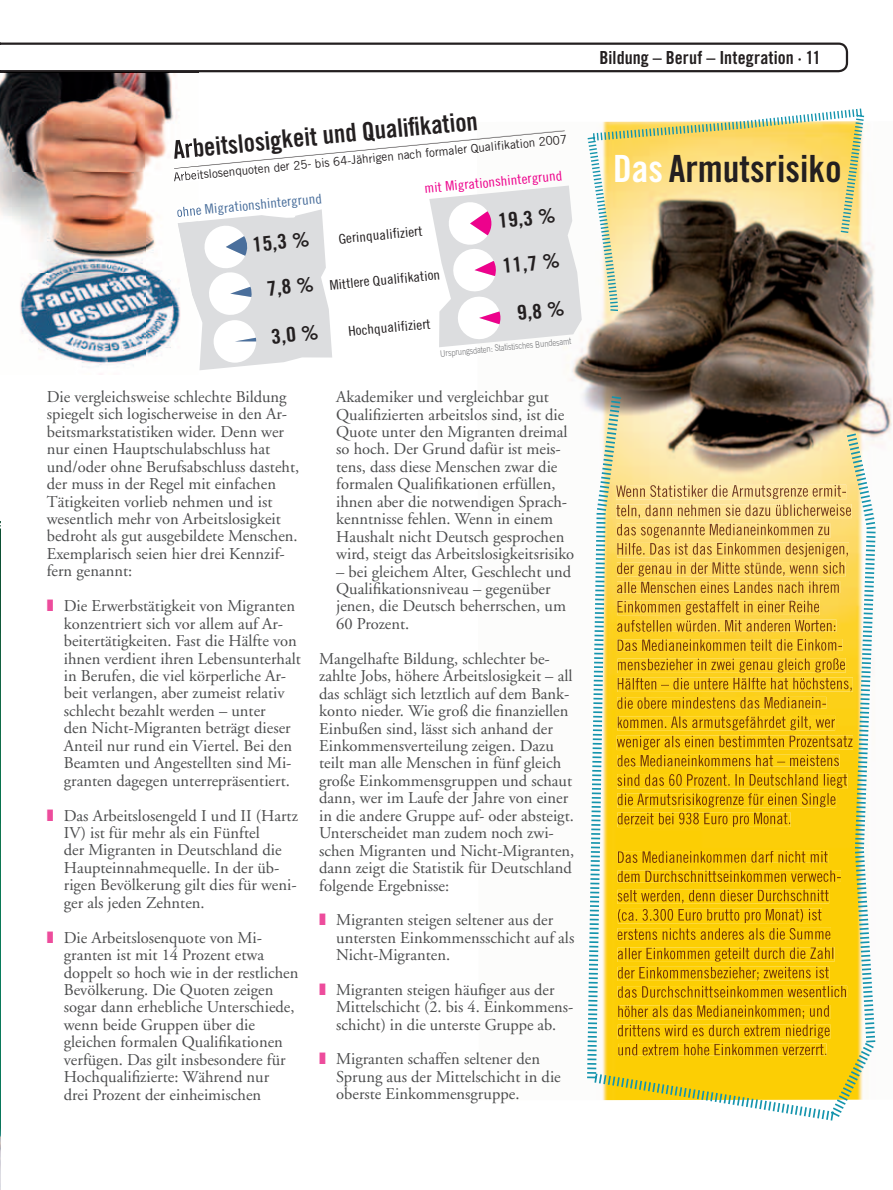
<style>
.page{position:relative;width:893px;height:1190px;background:#fff}
.page>*{position:absolute;margin:0;border:0;box-sizing:border-box;transform-origin:0 0}
.t1{font:37.5px "Trade Gothic Bold Cond Twenty";color:#231f20}
.t2{font:25.5px "Trade Gothic Bold Cond Twenty";color:#231f20}
.t3{font:20.25px "Trade Gothic Bold Cond Twenty";color:#231f20;scale:1.11 1}
.t4{font:18px "Trade Gothic Bold Cond Twenty";letter-spacing:.005em;color:#231f20}
.t5{font:16.5px/17.4px "Adobe Garamond";color:#4b4c4d}
.t6{font:13.5px "Trade Gothic Cond Eighteen";color:#231f20;scale:1.11 1}
.t7{font:13.5px "Trade Gothic Cond Eighteen";color:#4a6f9c;scale:1.11 1}
.t8{font:13.5px "Trade Gothic Cond Eighteen";color:#ed028c;scale:1.11 1}
.t9{font:12px "Trade Gothic";color:#231f20}
.t10{font:300 9px "Trade Gothic";color:#6c6d70;scale:.82 1}
.s1{color:#ed4c9c}
.s2{color:#fff}
</style>
<div class="page">
<img style="left:555px;top:130px;width:337px;height:314px">
<img style="left:0;top:555px;width:1px;height:634px">
<svg style="left:0;top:521px;width:1px;height:34px"></svg>
<svg style="left:586px;top:108px;width:279px;height:204px;background:#b5a677"></svg>
<img style="left:585px;top:395px;width:292px;height:726px">
<svg style="left:198px;top:131px;width:366px;height:38px"></svg>
<svg style="left:198px;top:209px;width:134px;height:161px"></svg>
<svg style="left:429px;top:186px;width:152px;height:161px"></svg>
<img style="left:0;top:73px;width:181px;height:294px">
<svg style="left:0;top:43px;width:847px;height:30px"></svg>
<img style="left:0;top:72px;width:198px;height:1px">
<img style="left:172px;top:138px;width:26px;height:25px">
<img style="left:178px;top:221px;width:20px;height:90px">
<img style="left:177px;top:205px;width:21px;height:14px">
<img style="left:173px;top:166px;width:25px;height:18px">
<h2 class="t2" style="left:171px;top:136px;width:307px;rotate:-6deg">Arbeitslosigkeit und Qualifi kation</h2>
<p class="t7" style="left:176px;top:205px;width:133px;rotate:-6deg">ohne Migrationshintergrund</p>
<p class="t9" style="left:173px;top:172px;width:397px;rotate:-6deg">Arbeitslosenquoten der 25- bis 64-Jährigen nach formaler Qualifikation 2007</p>
<p class="t8" style="left:423px;top:181px;width:126px;rotate:-6deg">mit Migrationshintergrund</p>
<p class="t3" style="left:496px;top:209px;width:53px;rotate:-6deg">19,3 %</p>
<p class="t3" style="left:501px;top:254px;width:53px;rotate:-6deg">11,7 %</p>
<p class="t3" style="left:515px;top:301px;width:44px;rotate:-6deg">9,8 %</p>
<p class="t6" style="left:337px;top:231px;width:77px;rotate:-6deg">Gerinqualifiziert</p>
<p class="t6" style="left:328px;top:277px;width:101px;rotate:-6deg">Mittlere Qualifikation</p>
<p class="t6" style="left:347px;top:324px;width:76px;rotate:-6deg">Hochqualifiziert</p>
<p class="t3" style="left:251px;top:232px;width:53px;rotate:-6deg">15,3 %</p>
<p class="t3" style="left:265px;top:277px;width:44px;rotate:-6deg">7,8 %</p>
<p class="t3" style="left:270px;top:324px;width:44px;rotate:-6deg">3,0 %</p>
<p class="t10" style="left:439px;top:349px;width:162px;rotate:-6deg">Ursprungsdaten: Statistisches Bundesamt</p>
<p class="t5" style="left:47px;top:388px;width:254px">Die vergleichsweise schlechte Bildung spiegelt sich logischerweise in den Ar&shy;beitsmarkstatistiken wider. Denn wer nur einen Hauptschulabschluss hat und/oder ohne Berufsabschluss dasteht, der muss in der Regel mit einfachen Tätigkeiten vorlieb nehmen und ist wesentlich mehr von Arbeitslosigkeit bedroht als gut ausgebildete Menschen.<br>Exemplarisch seien hier drei Kennzif&shy;fern genannt:</p>
<p class="t5" style="left:64px;top:598px;width:238px;text-indent:-17px"><span class="s1">❚</span> Die Erwerbstätigkeit von Migranten konzentriert sich vor allem auf Ar&shy;beitertätigkeiten. Fast die Hälfte von ihnen verdient ihren Lebensunterhalt in Berufen, die viel körperliche Ar&shy;beit verlangen, aber zumeist relativ schlecht bezahlt werden – unter<br>den Nicht-Migranten beträgt dieser Anteil nur rund ein Viertel. Bei den Beamten und Angestellten sind Mi&shy;granten dagegen unterrepräsentiert.</p>
<p class="t5" style="left:64px;top:807px;width:235px;text-indent:-17px"><span class="s1">❚</span> Das Arbeitslosengeld I und II (Hartz<br>IV) ist für mehr als ein Fünftel<br>der Migranten in Deutschland die<br>Haupteinnahmequelle. In der üb&shy;rigen Bevölkerung gilt dies für weni&shy;ger als jeden Zehnten.</p>
<p class="t5" style="left:64px;top:929px;width:236px;text-indent:-17px"><span class="s1">❚</span> Die Arbeitslosenquote von Mi&shy;granten ist mit 14 Prozent etwa doppelt so hoch wie in der restlichen Bevölkerung. Die Quoten zeigen sogar dann erhebliche Unterschiede, wenn beide Gruppen über die gleichen formalen Qualifikationen verfügen. Das gilt insbesondere für Hochqualifizierte: Während nur<br>drei Prozent der einheimischen</p>
<p class="t5" style="left:336px;top:389px;width:239px">Akademiker und vergleichbar gut Qualifizierten arbeitslos sind, ist die Quote unter den Migranten dreimal so hoch. Der Grund dafür ist meis&shy;tens, dass diese Menschen zwar die formalen Qualifikationen erfüllen, ihnen aber die notwendigen Sprach&shy;kenntnisse fehlen. Wenn in einem Haushalt nicht Deutsch gesprochen wird, steigt das Arbeitslosigkeitsrisiko</p>
<p class="t5" style="left:336px;top:563px;width:236px">– bei gleichem Alter, Geschlecht und<br>Qualifikationsniveau – gegenüber jenen, die Deutsch beherrschen, um<br>60 Prozent.</p>
<p class="t5" style="left:319px;top:650px;width:256px">Mangelhafte Bildung, schlechter be&shy;zahlte Jobs, höhere Arbeitslosigkeit – all das schlägt sich letztlich auf dem Bank&shy;konto nieder. Wie groß die finanziellen Einbußen sind, lässt sich anhand der Einkommensverteilung zeigen. Dazu teilt man alle Menschen in fünf gleich große Einkommensgruppen und schaut dann, wer im Laufe der Jahre von einer in die andere Gruppe auf- oder absteigt.<br>Unterscheidet man zudem noch zwi&shy;schen Migranten und Nicht-Migranten, dann zeigt die Statistik für Deutschland folgende Ergebnisse:</p>
<p class="t5" style="left:336px;top:912px;width:239px;text-indent:-17px"><span class="s1">❚</span> Migranten steigen seltener aus der untersten Einkommensschicht auf als<br>Nicht-Migranten.</p>
<p class="t5" style="left:336px;top:981px;width:238px;text-indent:-17px"><span class="s1">❚</span> Migranten steigen häufiger aus der<br>Mittelschicht (2. bis 4. Einkommens&shy;schicht) in die unterste Gruppe ab.</p>
<p class="t5" style="left:336px;top:1051px;width:226px;text-indent:-17px"><span class="s1">❚</span> Migranten schaffen seltener den<br>Sprung aus der Mittelschicht in die oberste Einkommensgruppe.</p>
<p class="t4" style="left:599px;top:47px;width:222px">Bildung – Beruf – Integration · 11</p>
<h1 class="t1" style="left:612px;top:146px;width:230px"><span class="s2">Das</span> Armutsrisiko</h1>
</div>
